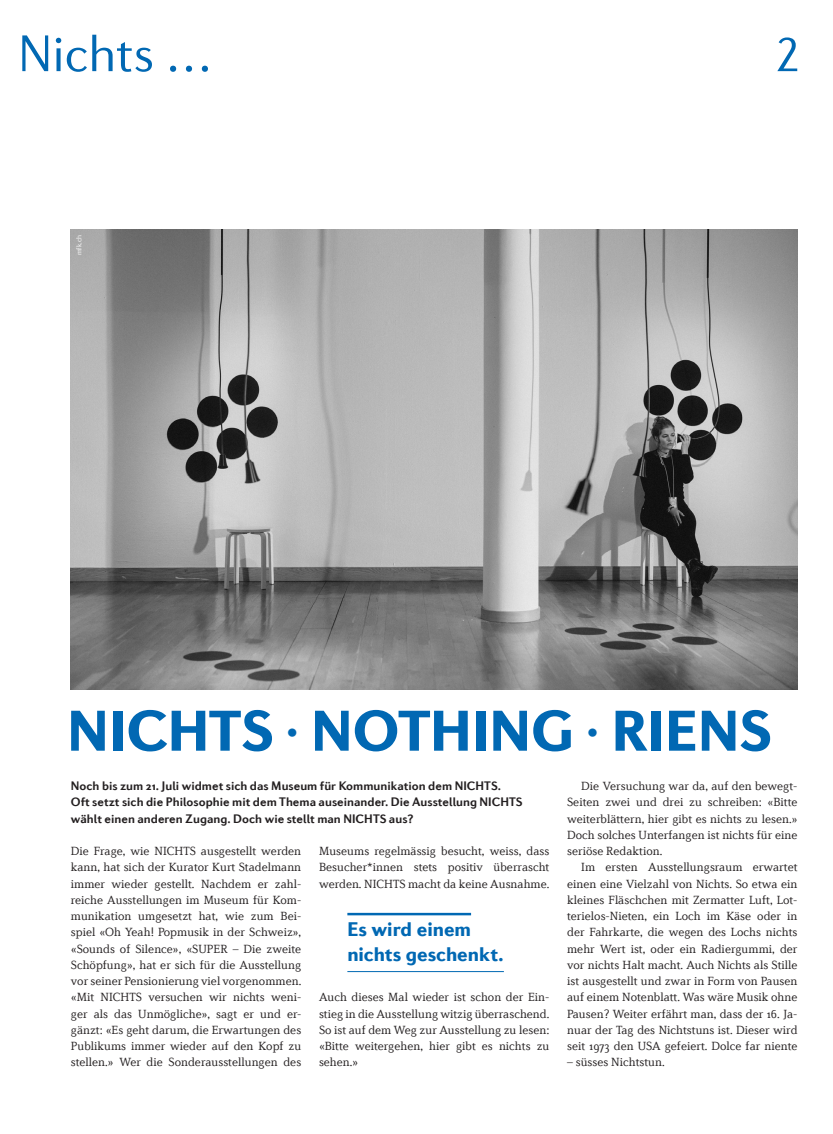
<style>
.page{position:relative;width:833px;height:1134px;background:#fff}
.page>*{position:absolute;margin:0;border:0;box-sizing:border-box;transform-origin:0 0}
.t1{font:900 58.75px "Diverda Sans Com";letter-spacing:.005em;color:#0168b3}
.t2{font:300 52.5px "Diverda Sans Com";letter-spacing:-.015em;color:#0168b3}
.t3{font:900 20px/24.4px "Diverda Sans Com";color:#0168b3}
.t4{font:300 12.5px/16.2px "Diverda Serif Com";color:#231f20;text-align:justify}
.t5{font:700 12.5px/16.2px "Diverda Sans Com";color:#231f20}
.t6{font:300 7.5px "Diverda Sans Com";color:#fff}
</style>
<div class="page">
<img style="left:71px;top:229px;width:726px;height:460px">
<hr style="left:347px;top:913px;width:124px;height:2px;background:#0168b3">
<hr style="left:347px;top:971px;width:157px;height:1px;background:#0168b3">
<h2 class="t2" style="left:18px;top:24px;width:198px">Nichts …</h2>
<h2 class="t2" style="left:774px;top:24px;width:28px">2</h2>
<p class="t6" style="left:75px;top:255px;width:22px;rotate:-90deg">mfk.ch</p>
<h1 class="t1" style="left:67px;top:695px;width:705px">NICHTS <sup>•</sup> NOTHING <sup>•</sup> RIENS</h1>
<p class="t5" style="left:71px;top:777px;width:453px">Noch bis zum 21. Juli widmet sich das Museum für Kommunikation dem NICHTS.<br>Oft setzt sich die Philosophie mit dem Thema auseinander. Die Ausstellung NICHTS wählt einen anderen Zugang. Doch wie stellt man NICHTS aus?</p>
<p class="t4" style="left:71px;top:843px;width:232px">Die Frage, wie NICHTS ausgestellt werden kann, hat sich der Kurator Kurt Stadelmann immer wieder gestellt. Nachdem er zahl&shy;reiche Ausstellungen im Museum für Kom&shy;munikation umgesetzt hat, wie zum Bei&shy;spiel «Oh Yeah! Popmusik in der Schweiz», «Sounds of Silence», «SUPER – Die zweite Schöpfung», hat er sich für die Ausstellung vor seiner Pensionierung viel vorgenommen. «Mit NICHTS versuchen wir nichts weni&shy;ger als das Unmögliche», sagt er und er&shy;gänzt: «Es geht darum, die Erwartungen des Publikums immer wieder auf den Kopf zu stellen.» Wer die Sonderausstellungen des</p>
<p class="t4" style="left:319px;top:843px;width:232px">Museums regelmässig besucht, weiss, dass Besucher*innen stets positiv überrascht werden. NICHTS macht da keine Ausnahme.</p>
<p class="t4" style="left:567px;top:778px;width:232px;text-indent:14px">Die Versuchung war da, auf den bewegt-Seiten zwei und drei zu schreiben: «Bitte weiterblättern, hier gibt es nichts zu lesen.» Doch solches Unterfangen ist nichts für eine seriöse Redaktion.</p>
<p class="t4" style="left:567px;top:859px;width:232px;text-indent:14px">Im ersten Ausstellungsraum erwartet einen eine Vielzahl von Nichts. So etwa ein kleines Fläschchen mit Zermatter Luft, Lot&shy;terielos-Nieten, ein Loch im Käse oder in der Fahrkarte, die wegen des Lochs nichts mehr Wert ist, oder ein Radiergummi, der vor nichts Halt macht. Auch Nichts als Stille ist ausgestellt und zwar in Form von Pausen auf einem Notenblatt. Was wäre Musik ohne Pausen? Weiter erfährt man, dass der 16. Ja&shy;nuar der Tag des Nichtstuns ist. Dieser wird seit 1973 den USA gefeiert. Dolce far niente</p>
<p class="t4" style="left:567px;top:1054px;width:99px">– süsses Nichtstun.</p>
<h3 class="t3" style="left:347px;top:917px;width:158px">Es wird einem nichts geschenkt.</h3>
<p class="t4" style="left:319px;top:989px;width:232px">Auch dieses Mal wieder ist schon der Ein&shy;stieg in die Ausstellung witzig überraschend.<br>So ist auf dem Weg zur Ausstellung zu lesen: «Bitte weitergehen, hier gibt es nichts zu sehen.»</p>
</div>
